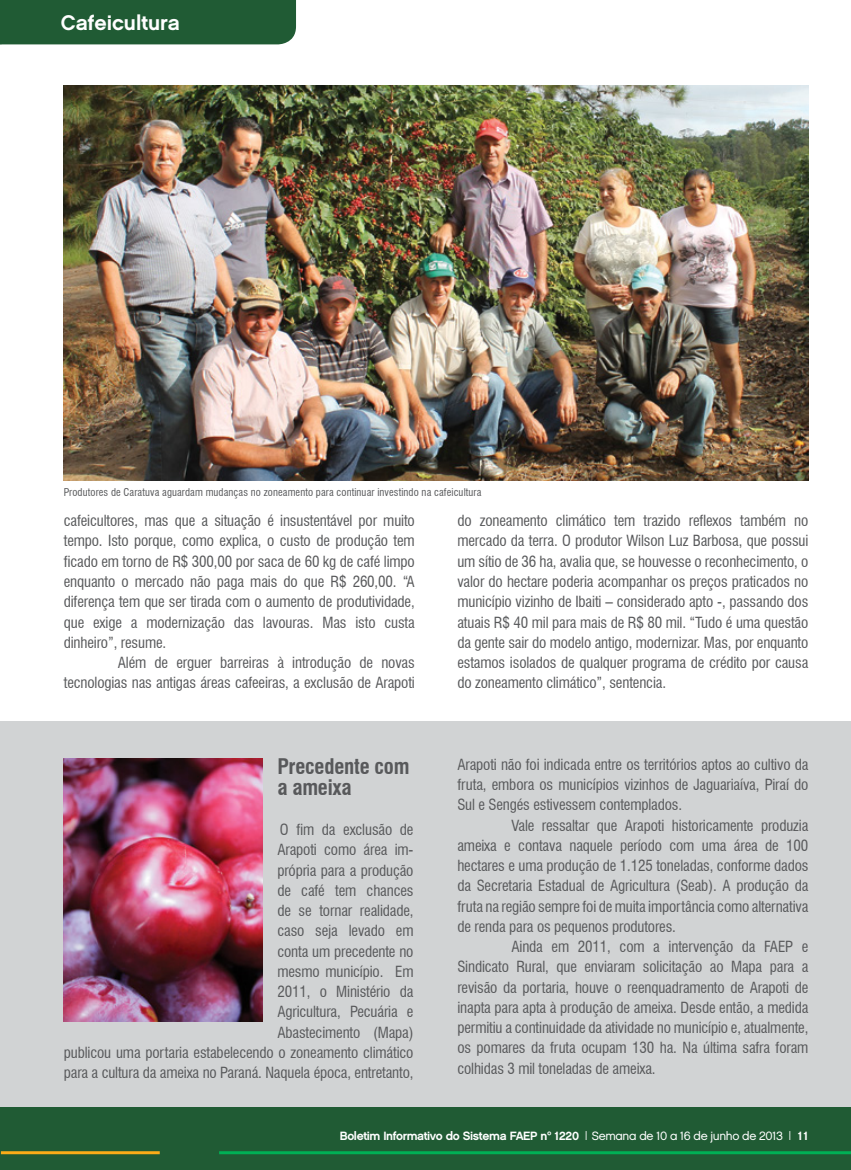
<style>
.page{position:relative;width:851px;height:1170px;background:#fff}
.page>*{position:absolute;margin:0;border:0;box-sizing:border-box;transform-origin:0 0}
.t1{font:700 condensed 21px "Swiss 721 BT";letter-spacing:-.01em;color:#58595b}
.t2{font:21px "Chalet New York Nineteen Sixty";color:#fff}
.t3{font:condensed 15px/20.2px "Swiss 721 BT";letter-spacing:-.01em;color:#58595b;text-align:justify}
.t4{font:12px "Chalet New York Nineteen Sixty";letter-spacing:-.03em;color:#fff}
.t5{font:condensed 10.5px "Swiss 721 BT";letter-spacing:.01em;color:#58595b}
.s1{font-family:"Chalet London Nineteen Eighty"}
</style>
<div class="page">
<div style="left:0;top:1106px;width:850px;height:63px;background:#205b34"></div>
<hr style="left:1px;top:1151px;width:159px;height:3px;background:#fbac18">
<hr style="left:219px;top:1151px;width:631px;height:3px;background:#00b055">
<div style="left:0;top:0;width:296px;height:44px;background:#205b34"></div>
<img style="left:64px;top:85px;width:744px;height:395px">
<div style="left:0;top:721px;width:850px;height:385px;background:#d1d3d4"></div>
<img style="left:64px;top:758px;width:198px;height:262px">
<p class="t2" style="left:61px;top:10px;width:121px">Cafeicultura</p>
<p class="t5" style="left:64px;top:485px;width:419px">Produtores de Caratuva aguardam mudanças no zoneamento para continuar investindo na cafeicultura</p>
<p class="t3" style="left:64px;top:510px;width:352px">cafeicultores, mas que a situação é insustentável por muito tempo. Isto porque, como explica, o custo de produção tem ficado em torno de R$ 300,00 por saca de 60 kg de café limpo enquanto o mercado não paga mais do que R$ 260,00. “A diferença tem que ser tirada com o aumento de produtividade, que exige a modernização das lavouras. Mas isto custa dinheiro”, resume.</p>
<p class="t3" style="left:64px;top:652px;width:352px;text-align:right">Além de erguer barreiras à introdução de novas tecnologias nas antigas áreas cafeeiras, a exclusão de Arapoti</p>
<p class="t1" style="left:277px;top:754px;width:134px">Precedente com</p>
<p class="t1" style="left:277px;top:774px;width:76px">a ameixa</p>
<p class="t3" style="left:64px;top:819px;width:351px;text-align:right">O fim da exclusão de<br>Arapoti como área im-<br>própria para a produção<br>de café tem chances<br>de se tornar realidade,<br>caso seja levado em<br>conta um precedente no<br>mesmo município. Em<br>2011, o Ministério da<br>Agricultura, Pecuária e<br>Abastecimento (Mapa)<br>publicou uma portaria estabelecendo o zoneamento climático para a cultura da ameixa no Paraná. Naquela época, entretanto,</p>
<p class="t3" style="left:457px;top:510px;width:352px">do zoneamento climático tem trazido reflexos também no mercado da terra. O produtor Wilson Luz Barbosa, que possui um sítio de 36 ha, avalia que, se houvesse o reconhecimento, o valor do hectare poderia acompanhar os preços praticados no município vizinho de Ibaiti – considerado apto -, passando dos atuais R$ 40 mil para mais de R$ 80 mil. “Tudo é uma questão da gente sair do modelo antigo, modernizar. Mas, por enquanto estamos isolados de qualquer programa de crédito por causa do zoneamento climático”, sentencia.</p>
<p class="t3" style="left:457px;top:754px;width:352px">Arapoti não foi indicada entre os territórios aptos ao cultivo da fruta, embora os municípios vizinhos de Jaguariaíva, Piraí do Sul e Sengés estivessem contemplados.</p>
<p class="t3" style="left:457px;top:814px;width:352px;text-indent:54px">Vale ressaltar que Arapoti historicamente produzia ameixa e contava naquele período com uma área de 100 hectares e uma produção de 1.125 toneladas, conforme dados da Secretaria Estadual de Agricultura (Seab). A produção da fruta na região sempre foi de muita importância como alternativa de renda para os pequenos produtores.</p>
<p class="t3" style="left:457px;top:936px;width:352px;text-indent:54px">Ainda em 2011, com a intervenção da FAEP e Sindicato Rural, que enviaram solicitação ao Mapa para a revisão da portaria, houve o reenquadramento de Arapoti de inapta para apta à produção de ameixa. Desde então, a medida permitiu a continuidade da atividade no município e, atualmente, os pomares da fruta ocupam 130 ha. Na última safra foram colhidas 3 mil toneladas de ameixa.</p>
<p class="t4" style="left:340px;top:1128px;width:470px">Boletim Informativo do Sistema FAEP nº 1220 | <span class="s1">Semana de 10 a 16 de junho de 2013</span> | 11</p>
</div>
